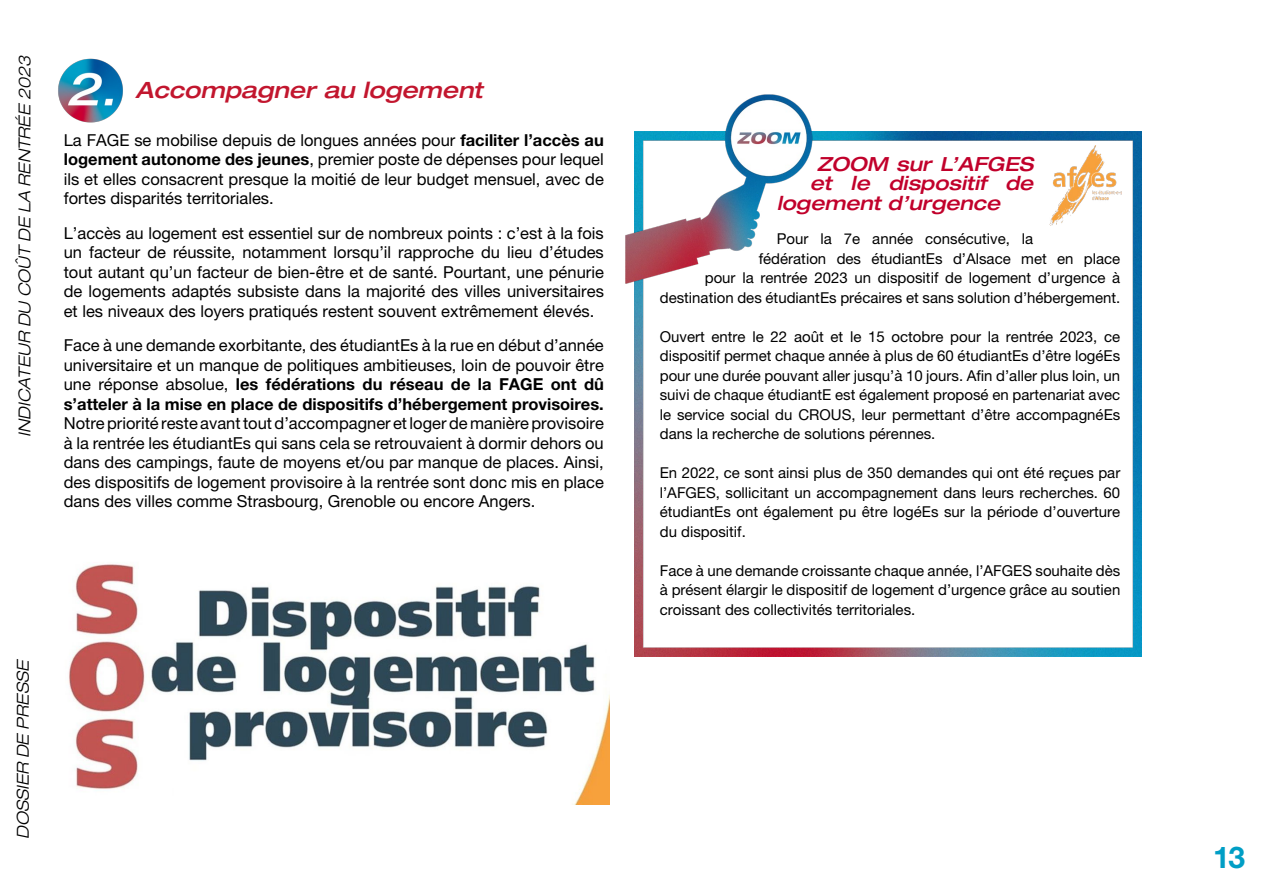
<style>
.page{position:relative;width:1263px;height:893px;background:#fff}
.page>*{position:absolute;margin:0;border:0;box-sizing:border-box;transform-origin:0 0}
.t1{font:700 30px "Helvetica Neue LT Pro";color:#009ec5}
.t2{font:italic 500 expanded 22.5px "Helvetica Neue LT Pro";color:#c2162e}
.Texte{font:italic 500 expanded 19.5px "Helvetica Neue LT Pro";color:#c1002b}
.Texte-2{font:16.5px/19.5px "Helvetica Neue LT Pro";color:#000;text-align:justify}
.t3{font:italic 300 expanded 16.5px "Helvetica Neue LT Pro";color:#000}
.Texte-3{font:15px/19.5px "Helvetica Neue LT Pro";color:#000;text-align:justify}
.s1{font-weight:700}
</style>
<div class="page">
<img style="left:58px;top:58px;width:65px;height:65px">
<img style="left:635px;top:131px;width:507px;height:526px">
<img style="left:625px;top:94px;width:191px;height:194px">
<img style="left:1049px;top:145px;width:73px;height:81px">
<img style="left:69px;top:564px;width:540px;height:241px">
<p class="t3" style="left:15px;top:437px;width:383px;rotate:-90deg">INDICATEUR DU COÛT DE LA RENTRÉE 2023</p>
<p class="t2" style="left:135px;top:76px;width:349px">Accompagner au logement</p>
<p class="Texte-2" style="left:64px;top:130px;width:542px">La FAGE se mobilise depuis de longues années pour <span class="s1">faciliter l’accès au logement autonome des jeunes</span>, premier poste de dépenses pour lequel ils et elles consacrent presque la moitié de leur budget mensuel, avec de fortes disparités territoriales.</p>
<p class="Texte-2" style="left:64px;top:223px;width:542px">L’accès au logement est essentiel sur de nombreux points : c’est à la fois un facteur de réussite, notamment lorsqu’il rapproche du lieu d’études tout autant qu’un facteur de bien-être et de santé. Pourtant, une pénurie de logements adaptés subsiste dans la majorité des villes universitaires et les niveaux des loyers pratiqués restent souvent extrêmement élevés.</p>
<p class="Texte-2" style="left:64px;top:335px;width:542px">Face à une demande exorbitante, des étudiantEs à la rue en début d’année universitaire et un manque de politiques ambitieuses, loin de pouvoir être une réponse absolue, <span class="s1">les fédérations du réseau de la FAGE ont dû s’atteler à la mise en place de dispositifs d’hébergement provisoires.<br></span>Notre priorité reste avant tout d’accompagner et loger de manière provisoire à la rentrée les étudiantEs qui sans cela se retrouvaient à dormir dehors ou dans des campings, faute de moyens et/ou par manque de places. Ainsi, des dispositifs de logement provisoire à la rentrée sont donc mis en place dans des villes comme Strasbourg, Grenoble ou encore Angers.</p>
<p class="t3" style="left:13px;top:839px;width:181px;rotate:-90deg">DOSSIER DE PRESSE</p>
<p class="Texte" style="left:817px;top:152px;width:217px">ZOOM sur L’AFGES</p>
<p class="Texte" style="left:810px;top:171px;width:225px">et le dispositif de</p>
<p class="Texte" style="left:777px;top:191px;width:225px">logement d’urgence</p>
<p class="Texte-3" style="left:777px;top:229px;width:258px">Pour la 7e année consécutive, la</p>
<p class="Texte-3" style="left:759px;top:249px;width:363px">fédération des étudiantEs d’Alsace met en place</p>
<p class="Texte-3" style="left:705px;top:268px;width:417px">pour la rentrée 2023 un dispositif de logement d’urgence à</p>
<p class="Texte-3" style="left:660px;top:288px;width:462px">destination des étudiantEs précaires et sans solution d’hébergement.</p>
<p class="Texte-3" style="left:660px;top:327px;width:462px">Ouvert entre le 22 août et le 15 octobre pour la rentrée 2023, ce dispositif permet chaque année à plus de 60 étudiantEs d’être logéEs pour une durée pouvant aller jusqu’à 10 jours. Afin d’aller plus loin, un suivi de chaque étudiantE est également proposé en partenariat avec le service social du CROUS, leur permettant d’être accompagnéEs dans la recherche de solutions pérennes.</p>
<p class="Texte-3" style="left:660px;top:463px;width:462px">En 2022, ce sont ainsi plus de 350 demandes qui ont été reçues par l’AFGES, sollicitant un accompagnement dans leurs recherches. 60 étudiantEs ont également pu être logéEs sur la période d’ouverture du dispositif.</p>
<p class="Texte-3" style="left:660px;top:561px;width:462px">Face à une demande croissante chaque année, l’AFGES souhaite dès à présent élargir le dispositif de logement d’urgence grâce au soutien croissant des collectivités territoriales.</p>
<h1 class="t1" style="left:1213px;top:838px;width:33px">13</h1>
</div>
